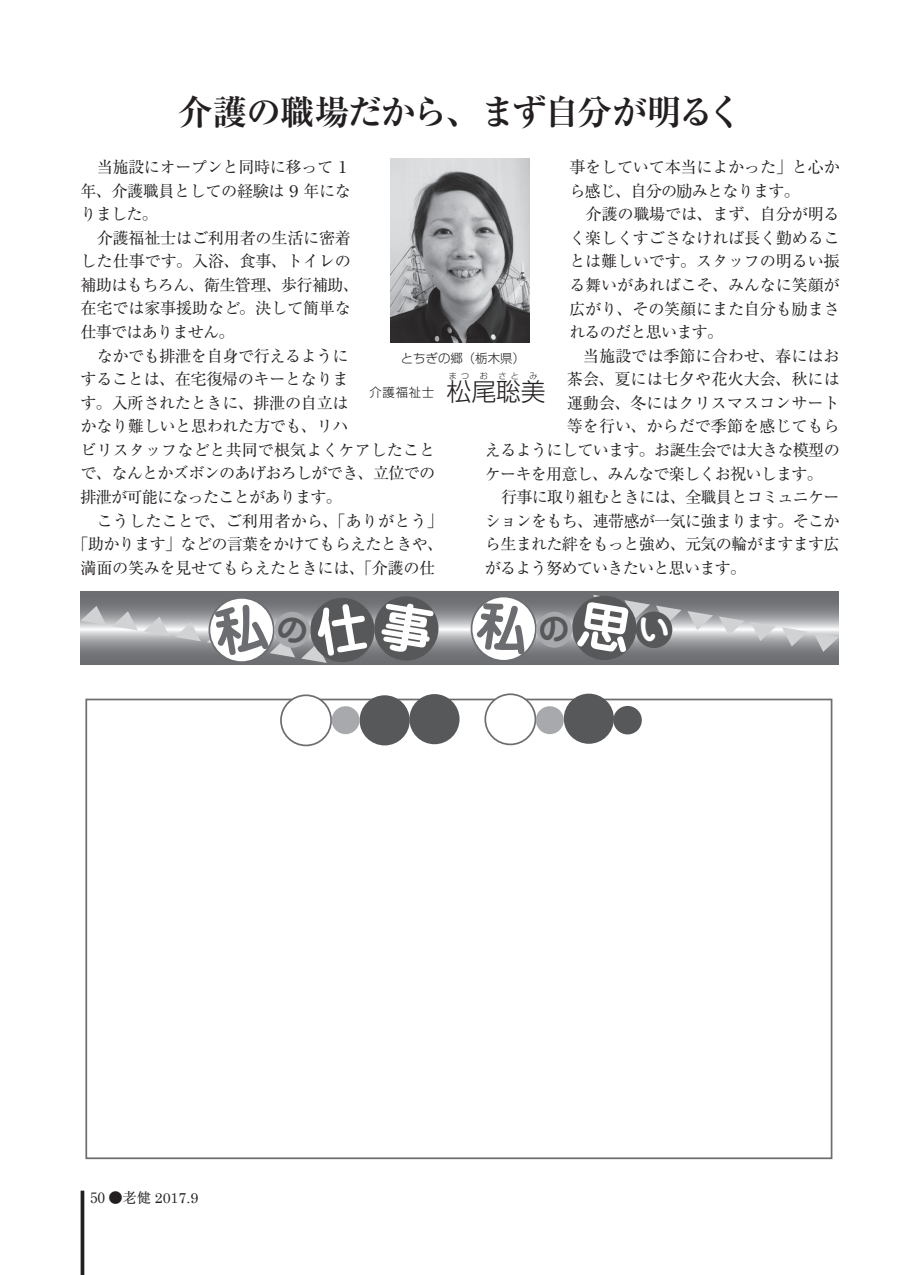
<style>
.page{position:relative;width:903px;height:1275px;background:#fff}
.page>*{position:absolute;margin:0;border:0;box-sizing:border-box;transform-origin:0 0}
.t1{font:700 34.65px "Ryumin Pr 6 N";letter-spacing:-.05em;color:#231f20}
.t2{font:300 24.85px "Shin Go Pro";color:#231f20}
.t3{font:16.1px/23.6px "Ryumin Pr 6 N";letter-spacing:-.025em;color:#231f20}
.t4{font:16.1px "Ryumin Pr 6 N";letter-spacing:-.045em;color:#231f20}
.t5{font:16.1px "Ryumin Pr 6 N";color:#231f20}
.t6{font:16.1px "Ryumin Pr 6 N";letter-spacing:-.05em;color:#231f20}
.t7{font:16.1px "Ryumin Pr 6 N";letter-spacing:.005em;color:#231f20}
.t8{font:14.17px "Century";color:#231f20}
.t9{font:300 12.42px "Shin Go Pro";color:#231f20}
.t10{font:300 8.05px "Shin Go Pro";color:#231f20}
.s1{font-size:24.85px}
.s2{font-family:"Ryumin Pr 6 N"}
</style>
<div class="page">
<svg style="left:81px;top:591px;width:757px;height:73px"></svg>
<svg style="left:813px;top:633px;width:26px;height:19px"></svg>
<svg style="left:719px;top:616px;width:25px;height:20px"></svg>
<svg style="left:750px;top:622px;width:26px;height:19px"></svg>
<svg style="left:782px;top:627px;width:25px;height:19px"></svg>
<svg style="left:81px;top:606px;width:25px;height:19px"></svg>
<svg style="left:175px;top:622px;width:26px;height:19px"></svg>
<svg style="left:144px;top:617px;width:25px;height:19px"></svg>
<svg style="left:112px;top:611px;width:26px;height:19px"></svg>
<div style="left:310px;top:598px;width:65px;height:64px;background:#57585a;border-radius:50%"></div>
<div style="left:374px;top:596px;width:64px;height:65px;background:#57585a;border-radius:50%"></div>
<div style="left:572px;top:596px;width:64px;height:64px;background:#57585a;border-radius:50%"></div>
<svg style="left:471px;top:596px;width:65px;height:65px"></svg>
<div style="left:471px;top:596px;width:66px;height:66px;border:2px solid #6c6d70;border-radius:50%"></div>
<div style="left:536px;top:612px;width:36px;height:36px;background:#a8a9ad;border-radius:50%"></div>
<hr style="left:81px;top:1191px;width:3px;height:84px;background:#231f20">
<div style="left:280px;top:694px;width:52px;height:52px;border:2px solid #6c6d70;border-radius:50%"></div>
<div style="left:360px;top:695px;width:50px;height:50px;background:#57585a;border-radius:50%"></div>
<div style="left:409px;top:694px;width:50px;height:50px;background:#57585a;border-radius:50%"></div>
<div style="left:564px;top:694px;width:50px;height:50px;background:#57585a;border-radius:50%"></div>
<div style="left:484px;top:693px;width:52px;height:52px;border:2px solid #6c6d70;border-radius:50%"></div>
<div style="left:332px;top:706px;width:28px;height:28px;background:#a8a9ad;border-radius:50%"></div>
<div style="left:536px;top:706px;width:28px;height:28px;background:#a8a9ad;border-radius:50%"></div>
<div style="left:613px;top:706px;width:29px;height:28px;background:#57585a;border-radius:50%"></div>
<img style="left:391px;top:159px;width:139px;height:183px">
<svg style="left:207px;top:601px;width:163px;height:62px"></svg>
<svg style="left:379px;top:599px;width:152px;height:57px"></svg>
<svg style="left:539px;top:615px;width:30px;height:28px"></svg>
<svg style="left:577px;top:595px;width:136px;height:59px"></svg>
<h1 class="t1" style="left:178px;top:84px;width:566px">介護の職場だから、まず自分が明るく</h1>
<p class="t3" style="left:81px;top:154px;width:272px;text-align:justify;text-indent:16px">当施設にオープンと同時に移って１年、介護職員としての経験は９年になりました。</p>
<p class="t3" style="left:81px;top:225px;width:280px;text-indent:16px">介護福祉士はご利用者の生活に密着した仕事です。入浴、食事、トイレの補助はもちろん、衛生管理、歩行補助、在宅では家事援助など。決して簡単な仕事ではありません。</p>
<p class="t3" style="left:81px;top:343px;width:356px;text-indent:16px">なかでも排泄を自身で行えるように<br>することは、在宅復帰のキーとなりま<br>す。入所されたときに、排泄の自立は<br>かなり難しいと思われた方でも、リハ<br>ビリスタッフなどと共同で根気よくケアしたことで、なんとかズボンのあげおろしができ、立位での排泄が可能になったことがあります。</p>
<p class="t7" style="left:97px;top:508px;width:348px">こうしたことで、ご利用者から、「ありがとう」</p>
<p class="t4" style="left:73px;top:531px;width:372px">「助かります」などの言葉をかけてもらえたときや、</p>
<p class="t3" style="left:81px;top:555px;width:356px">満面の笑みを見せてもらえたときには、「介護の仕</p>
<p class="t3" style="left:569px;top:154px;width:272px">事をしていて本当によかった」と心から感じ、自分の励みとなります。</p>
<p class="t3" style="left:569px;top:202px;width:272px;text-align:justify;text-indent:16px">介護の職場では、まず、自分が明るく楽しくすごさなければ長く勤めることは難しいです。スタッフの明るい振る舞いがあればこそ、みんなに笑顔が広がり、その笑顔にまた自分も励まされるのだと思います。</p>
<p class="t5" style="left:583px;top:343px;width:258px">当施設では季節に合わせ、春にはお</p>
<p class="t5" style="left:567px;top:367px;width:274px">茶会、夏には七夕や花火大会、秋には</p>
<p class="t5" style="left:567px;top:390px;width:274px">運動会、冬にはクリスマスコンサート</p>
<p class="t5" style="left:567px;top:414px;width:274px">等を行い、からだで季節を感じてもら</p>
<p class="t4" style="left:485px;top:437px;width:356px">えるようにしています。お誕生会では大きな模型の</p>
<p class="t6" style="left:485px;top:461px;width:339px">ケーキを用意し、みんなで楽しくお祝いします。</p>
<p class="t6" style="left:501px;top:484px;width:340px">行事に取り組むときには、全職員とコミュニケー</p>
<p class="t4" style="left:485px;top:508px;width:356px">ションをもち、連帯感が一気に強まります。そこか</p>
<p class="t4" style="left:485px;top:532px;width:356px">ら生まれた絆をもっと強め、元気の輪がますます広</p>
<p class="t6" style="left:485px;top:555px;width:263px">がるよう努めていきたいと思います。</p>
<p class="t9" style="left:401px;top:348px;width:126px">とちぎの郷（栃木県）</p>
<p class="t9" style="left:370px;top:382px;width:103px">介護福祉士　<span class="s1">松</span></p>
<p class="t10" style="left:480px;top:369px;width:10px">お</p>
<p class="t10" style="left:498px;top:369px;width:22px">さと</p>
<p class="t10" style="left:529px;top:369px;width:10px">み</p>
<p class="t10" style="left:449px;top:369px;width:22px">まつ</p>
<h2 class="t2" style="left:471px;top:371px;width:76px">尾聡美</h2>
<p class="t8" style="left:91px;top:1186px;width:109px"><span class="s2">50 ●老健</span> 2017.9</p>
</div>
